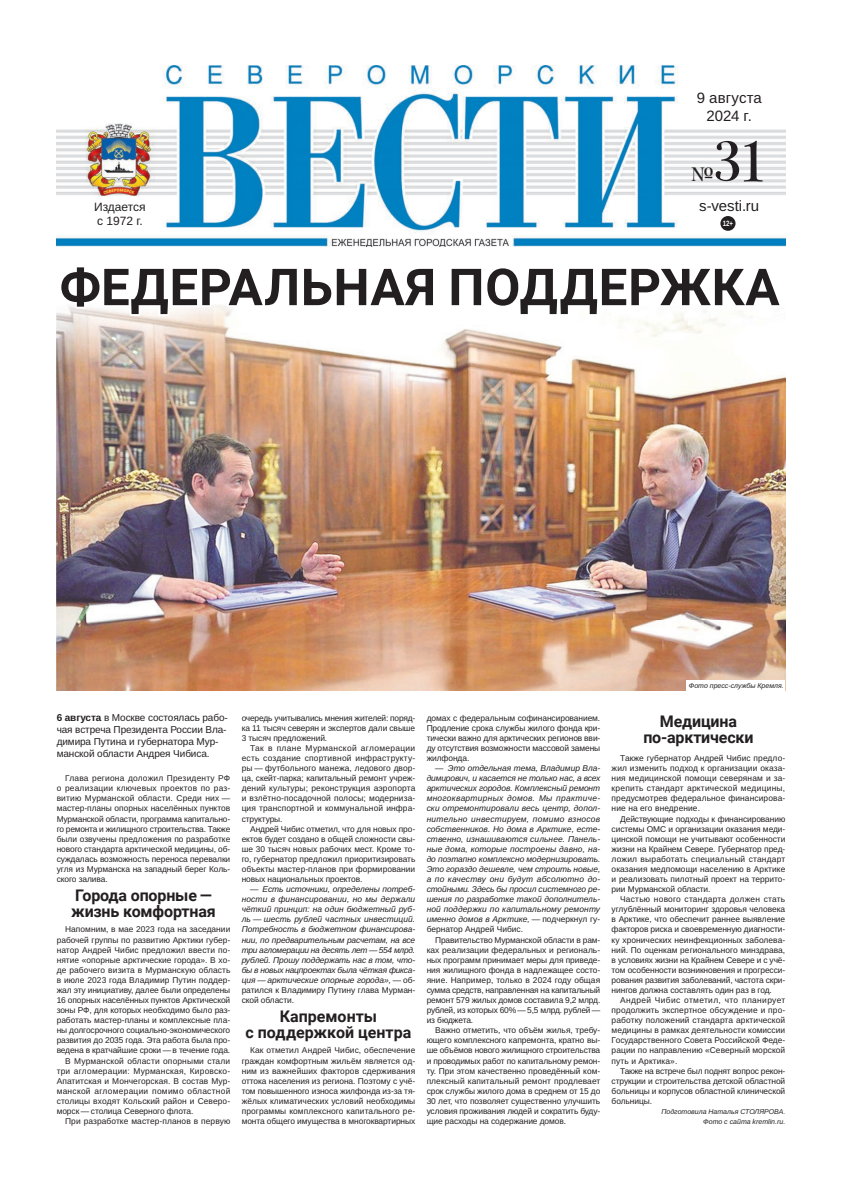
<style>
.page{position:relative;width:842px;height:1191px;background:#fff}
.page>*{position:absolute;margin:0;border:0;box-sizing:border-box;transform-origin:0 0}
.t1{font:60px "Juste";color:#231f20}
.t2{font:700 51px "Roboto";letter-spacing:.015em;color:#231f20}
.t3{font:20px "Juste";color:#231f20}
.t4{font:700 16px/16px "Roboto";letter-spacing:-.01em;color:#231f20;text-align:center}
.t5{font:15px/18px "Liberation Sans";color:#231f20;text-align:center}
.t6{font:12px/14.4px "Liberation Sans";color:#231f20}
.t7{font:10px/12px "Liberation Sans";letter-spacing:-.01em;color:#231f20}
.t8{font:8.4px/10.1px "Liberation Sans";letter-spacing:-.01em;color:#231f20;text-align:justify}
.t9{font:italic 8.4px/10.1px "Liberation Sans";letter-spacing:-.005em;color:#231f20;text-align:justify}
.t10{font:8.4px "Liberation Sans";letter-spacing:.01em;color:#231f20}
.t11{font:8.4px "Liberation Sans";letter-spacing:.025em;color:#231f20}
.t12{font:8.4px "Liberation Sans";letter-spacing:.03em;color:#231f20}
.t13{font:8.4px "Liberation Sans";letter-spacing:.02em;color:#231f20}
.t14{font:700 7.7px "Liberation Sans";color:#fff;scale:.81 1}
.t15{font:italic 7px/10.1px "Liberation Sans";color:#231f20;text-align:right}
.s1{font-weight:700}
.s2{font-style:normal}
</style>
<div class="page">
<img style="left:57px;top:66px;width:728px;height:181px">
<img style="left:57px;top:318px;width:728px;height:372px">
<div style="left:687px;top:680px;width:98px;height:10px;background:#fff"></div>
<div style="left:720px;top:216px;width:15px;height:15px;background:#231f20;border-radius:50%"></div>
<svg style="left:57px;top:305px;width:175px;height:13px"></svg>
<h3 class="t6" style="left:94px;top:199px;width:53px">Издается с 1972 г.</h3>
<h3 class="t5" style="left:697px;top:89px;width:67px">9 августа<br>2024 г.</h3>
<h1 class="t1" style="left:714px;top:139px;width:56px">31</h1>
<p class="t14" style="left:723px;top:218px;width:14px">12+</p>
<h3 class="t3" style="left:691px;top:167px;width:24px">№</h3>
<h3 class="t5" style="left:699px;top:197px;width:62px">s-vesti.ru</h3>
<h2 class="t2" style="left:60px;top:258px;width:722px">ФЕДЕРАЛЬНАЯ ПОДДЕРЖКА</h2>
<p class="t7" style="left:57px;top:711px;width:173px"><span class="s1">6 августа</span> в Москве состоялась рабо&shy;чая встреча Президента России Вла&shy;димира Путина и губернатора Мур&shy;манской области Андрея Чибиса.</p>
<p class="t8" style="left:57px;top:773px;width:175px;text-indent:9px">Глава региона доложил Президенту РФ о реализации ключевых проектов по раз&shy;витию Мурманской области. Среди них — мастер- планы опорных населённых пунктов Мурманской области, программа капитально&shy;го ремонта и жилищного строительства. Также были озвучены предложения по разработке нового стандарта арктической медицины, об&shy;суждалась возможность переноса перевалки угля из Мурманска на западный берег Коль&shy;ского залива.</p>
<h3 class="t4" style="left:71px;top:887px;width:146px;text-align:left">Города опорные — жизнь комфортная</h3>
<p class="t8" style="left:65px;top:924px;width:167px">Напомним, в мае 2023 года на заседании</p>
<p class="t8" style="left:57px;top:934px;width:175px">рабочей группы по развитию Арктики губер-</p>
<p class="t10" style="left:57px;top:944px;width:175px">натор Андрей Чибис предложил ввести по-</p>
<p class="t8" style="left:57px;top:954px;width:175px">нятие «опорные арктические города». В хо-</p>
<p class="t10" style="left:57px;top:965px;width:175px">де рабочего визита в Мурманскую область</p>
<p class="t8" style="left:57px;top:975px;width:175px">в июле 2023 года Владимир Путин поддер-</p>
<p class="t8" style="left:57px;top:985px;width:175px">жал эту инициативу, далее были определены</p>
<p class="t8" style="left:57px;top:995px;width:175px">16 опорных населённых пунктов Арктической</p>
<p class="t8" style="left:57px;top:1005px;width:175px">зоны РФ, для которых необходимо было раз-</p>
<p class="t8" style="left:57px;top:1015px;width:175px">работать мастер- планы и комплексные пла-</p>
<p class="t8" style="left:57px;top:1025px;width:175px">ны долгосрочного социально- экономического</p>
<p class="t8" style="left:57px;top:1035px;width:175px">развития до 2035 года. Эта работа была про-</p>
<p class="t8" style="left:57px;top:1045px;width:175px">ведена в кратчайшие сроки — в течение года.</p>
<p class="t13" style="left:65px;top:1055px;width:167px">В Мурманской области опорными стали</p>
<p class="t11" style="left:57px;top:1065px;width:175px">три агломерации: Мурманская, Кировско-</p>
<p class="t10" style="left:57px;top:1075px;width:175px">Апатитская и Мончегорская. В состав Мур-</p>
<p class="t12" style="left:57px;top:1086px;width:175px">манской агломерации помимо областной</p>
<p class="t10" style="left:57px;top:1096px;width:175px">столицы входят Кольский район и Северо-</p>
<p class="t8" style="left:57px;top:1106px;width:138px">морск — столица Северного флота.</p>
<p class="t10" style="left:65px;top:1116px;width:167px">При разработке мастер- планов в первую</p>
<p class="t8" style="left:242px;top:712px;width:175px">очередь учитывались мнения жителей: поряд&shy;ка 11 тысяч северян и экспертов дали свыше 3 тысяч предложений.</p>
<p class="t8" style="left:242px;top:743px;width:175px;text-indent:9px">Так в плане Мурманской агломерации есть создание спортивной инфраструкту&shy;ры — футбольного манежа, ледового двор&shy;ца, скейт- парка; капитальный ремонт учреж&shy;дений культуры; реконструкция аэропорта и взлётно- посадочной полосы; модерниза&shy;ция транспортной и коммунальной инфра&shy;структуры.</p>
<p class="t8" style="left:242px;top:823px;width:175px;text-indent:9px">Андрей Чибис отметил, что для новых про&shy;ектов будет создано в общей сложности свы&shy;ше 30 тысяч новых рабочих мест. Кроме то&shy;го, губернатор предложил приоритизировать объекты мастер- планов при формировании новых национальных проектов.</p>
<p class="t9" style="left:242px;top:884px;width:175px;text-indent:9px">— Есть источники, определены потреб&shy;ности в финансировании, но мы держали чёткий принцип: на один бюджетный руб&shy;ль — шесть руб лей частных инвестиций.<br>Потребность в бюджетном финансирова&shy;нии, по предварительным расчетам, на все три агломерации на десять лет — 554 млрд. руб лей. Прошу поддержать нас в том, что&shy;бы в новых нацпроектах была чёткая фикса&shy;ция — арктические опорные города», <span class="s2">— об&shy;ратился к Владимиру Путину глава Мурман&shy;ской области.</span></p>
<h3 class="t4" style="left:246px;top:1008px;width:167px">Капремонты с࣢поддержкой центра</h3>
<p class="t8" style="left:242px;top:1045px;width:175px;text-indent:9px">Как отметил Андрей Чибис, обеспечение граждан комфортным жильём является од&shy;ним из важнейших факторов сдерживания оттока населения из региона. Поэтому с учё&shy;том повышенного износа жилфонда из-за тя&shy;жёлых климатических условий необходимы программы комплексного капитального ре&shy;монта общего имущества в многоквартирных</p>
<p class="t8" style="left:427px;top:712px;width:175px">домах с федеральным софинансированием.<br>Продление срока службы жилого фонда кри&shy;тически важно для арктических регионов вви&shy;ду отсутствия возможности массовой замены жилфонда.</p>
<p class="t9" style="left:427px;top:763px;width:175px;text-indent:9px">— Это отдельная тема, Владимир Вла&shy;димирович, и касается не только нас, а всех арктических городов. Комплексный ремонт многоквартирных домов. Мы практиче&shy;ски отремонтировали весь центр, допол&shy;нительно инвестируем, помимо взносов собственников. Но дома в Арктике, есте&shy;ственно, изнашиваются сильнее. Панель&shy;ные дома, которые построены давно, на&shy;до поэтапно комплексно модернизировать.<br>Это гораздо дешевле, чем строить новые, а по качеству они будут абсолютно до&shy;стойными. Здесь бы просил системного ре&shy;шения по разработке такой дополнитель&shy;ной поддержки по капитальному ремонту именно домов в Арктике, <span class="s2">— подчеркнул гу&shy;бернатор Андрей Чибис.</span></p>
<p class="t8" style="left:427px;top:934px;width:175px;text-indent:9px">Правительство Мурманской области в рам&shy;ках реализации федеральных и региональ&shy;ных программ принимает меры для приведе&shy;ния жилищного фонда в надлежащее состо&shy;яние. Например, только в 2024 году общая сумма средств, направленная на капитальный ремонт 579 жилых домов составила 9,2 млрд. руб лей, из которых 60% — 5,5 млрд. руб лей — из бюджета.</p>
<p class="t8" style="left:427px;top:1025px;width:175px;text-indent:9px">Важно отметить, что объём жилья, требу&shy;ющего комплексного капремонта, кратно вы&shy;ше объёмов нового жилищного строительства и проводимых работ по капитальному ремон&shy;ту. При этом качественно проведённый ком&shy;плексный капитальный ремонт продлевает срок службы жилого дома в среднем от 15 до 30 лет, что позволяет существенно улучшить условия проживания людей и сократить буду&shy;щие расходы на содержание домов.</p>
<p class="t15" style="left:689px;top:680px;width:96px">Фото пресс-службы Кремля.</p>
<h3 class="t4" style="left:643px;top:714px;width:112px">Медицина по-арктически</h3>
<p class="t8" style="left:612px;top:753px;width:175px;text-indent:9px">Также губернатор Андрей Чибис предло&shy;жил изменить подход к организации оказа&shy;ния медицинской помощи северянам и за&shy;крепить стандарт арктической медицины, предусмотрев федеральное финансирова&shy;ние на его внедрение.</p>
<p class="t8" style="left:612px;top:813px;width:175px;text-indent:9px">Действующие подходы к финансированию системы ОМС и организации оказания меди&shy;цинской помощи не учитывают особенности жизни на Крайнем Севере. Губернатор пред&shy;ложил выработать специальный стандарт оказания медпомощи населению в Арктике и реализовать пилотный проект на террито&shy;рии Мурманской области.</p>
<p class="t8" style="left:612px;top:894px;width:175px;text-indent:9px">Частью нового стандарта должен стать углублённый мониторинг здоровья человека в Арктике, что обеспечит раннее выявление факторов риска и своевременную диагности&shy;ку хронических неинфекционных заболева&shy;ний. По оценкам регионального минздрава, в условиях жизни на Крайнем Севере и с учё&shy;том особенности возникновения и прогресси&shy;рования развития заболеваний, частота скри&shy;нингов должна составлять один раз в год.</p>
<p class="t8" style="left:612px;top:995px;width:175px;text-indent:9px">Андрей Чибис отметил, что планирует продолжить экспертное обсуждение и про&shy;работку положений стандарта арктической медицины в рамках деятельности комиссии Государственного Совета Российской Феде&shy;рации по направлению «Северный морской путь и Арктика».</p>
<p class="t8" style="left:612px;top:1065px;width:175px;text-indent:9px">Также на встрече был поднят вопрос рекон&shy;струкции и строительства детской областной больницы и корпусов областной клинической больницы.</p>
<p class="t15" style="left:661px;top:1106px;width:125px">Подготовила Наталья СТОЛЯРОВА.<br>Фото с сайта kremlin.ru.</p>
</div>
